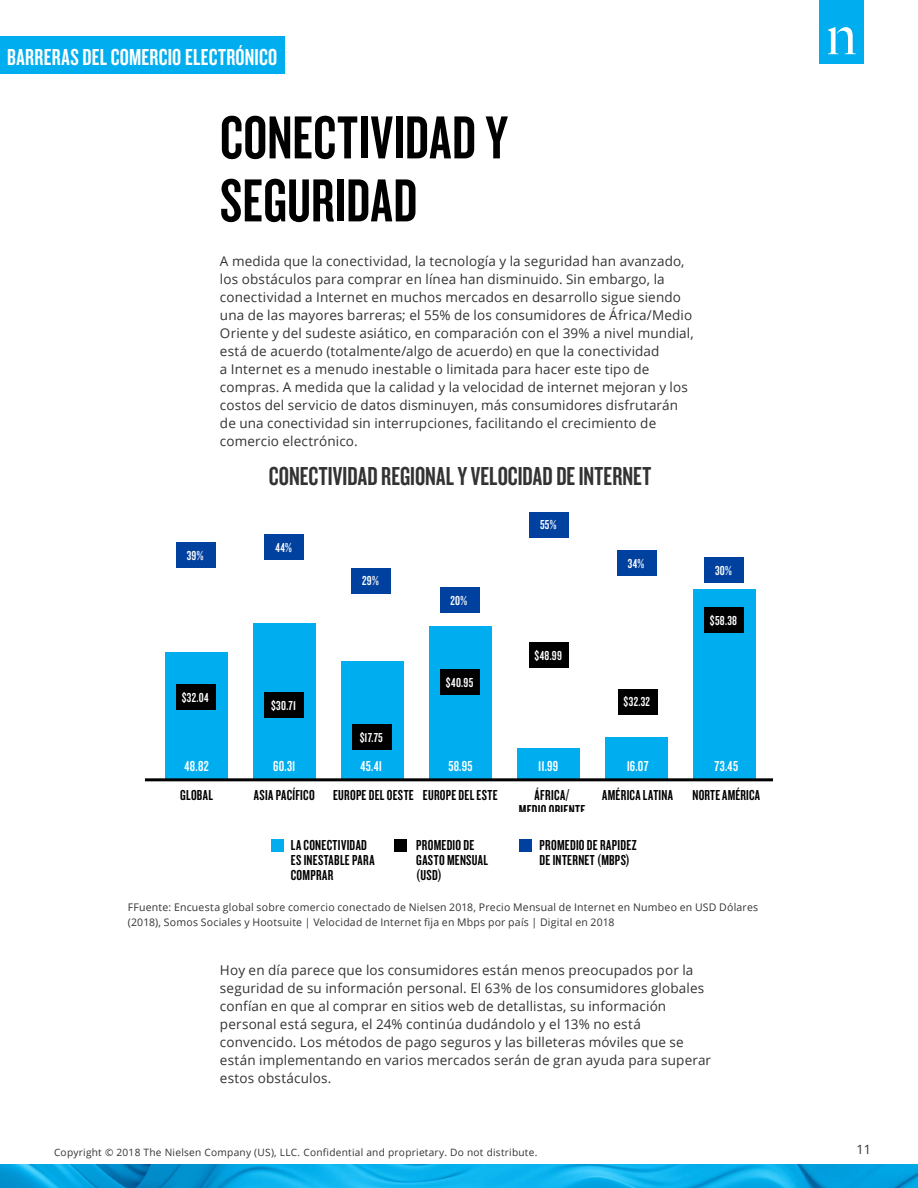
<style>
.page{position:relative;width:918px;height:1188px;background:#fff}
.page>*{position:absolute;margin:0;border:0;box-sizing:border-box;transform-origin:0 0}
.title_of_content{font:63px/63px "Knockout 48 Featherweight";letter-spacing:.005em;color:#000}
.title_of_content-2{font:27px "Knockout 48 Featherweight";letter-spacing:.005em;color:#333}
.t1{font:24px "Knockout 48 Featherweight";letter-spacing:.01em;color:#fff}
.title_of_content-3{font:15px/15px "Knockout 48 Featherweight";letter-spacing:.02em;color:#000}
.t2{font:15px "Knockout 48 Featherweight";letter-spacing:.02em;color:#fff}
.body_text{font:13.5px/18px "Open Sans";letter-spacing:.01em;color:#333}
.t3{font:13.5px "Knockout 48 Featherweight";letter-spacing:.025em;color:#fff}
.t4{font:12.75px "Open Sans";color:#333}
.body_text-2{font:10.5px/15px "Open Sans";letter-spacing:.02em;color:#333}
.t5{font:10.2px "Open Sans";letter-spacing:.025em;color:#333}
</style>
<div class="page">
<img style="left:0;top:1164px;width:918px;height:24px">
<div style="left:820px;top:0;width:44px;height:63px;background:#00adee"></div>
<svg style="left:828px;top:27px;width:28px;height:27px"></svg>
<div style="left:165px;top:653px;width:62px;height:126px;background:#00aeef"></div>
<div style="left:253px;top:623px;width:63px;height:156px;background:#00aeef"></div>
<div style="left:341px;top:662px;width:63px;height:117px;background:#00aeef"></div>
<div style="left:429px;top:627px;width:63px;height:152px;background:#00aeef"></div>
<div style="left:518px;top:748px;width:62px;height:31px;background:#00aeef"></div>
<div style="left:606px;top:737px;width:62px;height:42px;background:#00aeef"></div>
<div style="left:694px;top:589px;width:62px;height:190px;background:#00aeef"></div>
<hr style="left:145px;top:778px;width:628px;height:3px;background:#000">
<div style="left:176px;top:684px;width:40px;height:26px;background:#000"></div>
<div style="left:529px;top:512px;width:40px;height:25px;background:#00409e"></div>
<div style="left:440px;top:587px;width:39px;height:26px;background:#00409e"></div>
<div style="left:351px;top:568px;width:40px;height:25px;background:#00409e"></div>
<div style="left:264px;top:534px;width:40px;height:26px;background:#00409e"></div>
<div style="left:176px;top:542px;width:40px;height:26px;background:#00409e"></div>
<div style="left:617px;top:550px;width:40px;height:26px;background:#00409e"></div>
<div style="left:704px;top:557px;width:40px;height:26px;background:#00409e"></div>
<div style="left:264px;top:692px;width:40px;height:26px;background:#000"></div>
<div style="left:352px;top:724px;width:40px;height:26px;background:#000"></div>
<div style="left:440px;top:669px;width:40px;height:26px;background:#000"></div>
<div style="left:529px;top:642px;width:40px;height:26px;background:#000"></div>
<div style="left:618px;top:689px;width:40px;height:25px;background:#000"></div>
<div style="left:704px;top:608px;width:40px;height:25px;background:#000"></div>
<div style="left:0;top:37px;width:285px;height:37px;background:#00aeef"></div>
<div style="left:519px;top:839px;width:13px;height:12px;background:#00409e"></div>
<div style="left:395px;top:839px;width:12px;height:12px;background:#000"></div>
<div style="left:271px;top:839px;width:12px;height:12px;background:#00aeef"></div>
<p class="t1" style="left:7px;top:42px;width:272px">BARRERAS DEL COMERCIO ELECTRÓNICO</p>
<p class="title_of_content" style="left:220px;top:104px;width:289px">CONECTIVIDAD Y<br>SEGURIDAD</p>
<p class="body_text" style="left:220px;top:252px;width:475px">A medida que la conectividad, la tecnología y la seguridad han avanzado, los obstáculos para comprar en línea han disminuido. Sin embargo, la conectividad a Internet en muchos mercados en desarrollo sigue siendo una de las mayores barreras; el 55% de los consumidores de África/Medio Oriente y del sudeste asiático, en comparación con el 39% a nivel mundial, está de acuerdo (totalmente/algo de acuerdo) en que la conectividad<br>a Internet es a menudo inestable o limitada para hacer este tipo de compras. A medida que la calidad y la velocidad de internet mejoran y los costos del servicio de datos disminuyen, más consumidores disfrutarán de una conectividad sin interrupciones, facilitando el crecimiento de comercio electrónico.</p>
<p class="title_of_content-2" style="left:269px;top:459px;width:384px">CONECTIVIDAD REGIONAL Y VELOCIDAD DE INTERNET</p>
<p class="t3" style="left:187px;top:547px;width:18px">39%</p>
<p class="t3" style="left:182px;top:689px;width:28px">$32.04</p>
<p class="t3" style="left:275px;top:539px;width:18px">44%</p>
<p class="t3" style="left:271px;top:697px;width:26px">$30.71</p>
<p class="t3" style="left:362px;top:573px;width:18px">29%</p>
<p class="t3" style="left:360px;top:729px;width:25px">$17.75</p>
<p class="t3" style="left:450px;top:592px;width:18px">20%</p>
<p class="t3" style="left:446px;top:674px;width:29px">$40.95</p>
<p class="t3" style="left:540px;top:517px;width:18px">55%</p>
<p class="t3" style="left:534px;top:647px;width:29px">$48.99</p>
<p class="t3" style="left:628px;top:555px;width:18px">34%</p>
<p class="t3" style="left:624px;top:694px;width:28px">$32.32</p>
<p class="t3" style="left:715px;top:562px;width:18px">30%</p>
<p class="t3" style="left:710px;top:613px;width:29px">$58.38</p>
<p class="t2" style="left:185px;top:757px;width:26px">48.82</p>
<p class="t2" style="left:273px;top:757px;width:24px">60.31</p>
<p class="t2" style="left:360px;top:757px;width:23px">45.41</p>
<p class="t2" style="left:448px;top:757px;width:26px">58.95</p>
<p class="t2" style="left:538px;top:757px;width:21px">11.99</p>
<p class="t2" style="left:627px;top:757px;width:23px">16.07</p>
<p class="t2" style="left:715px;top:757px;width:25px">73.45</p>
<p class="title_of_content-3" style="left:180px;top:787px;width:34px">GLOBAL</p>
<p class="title_of_content-3" style="left:254px;top:787px;width:245px">ASIA PACÍFICO EUROPE DEL OESTE EUROPE DEL ESTE</p>
<p class="title_of_content-3" style="left:519px;top:787px;width:68px;text-align:center">ÁFRICA/<br>MEDIO ORIENTE</p>
<p class="title_of_content-3" style="left:602px;top:787px;width:73px">AMÉRICA LATINA</p>
<p class="title_of_content-3" style="left:693px;top:787px;width:69px">NORTE AMÉRICA</p>
<p class="title_of_content-3" style="left:291px;top:837px;width:85px">LA CONECTIVIDAD<br>ES INESTABLE PARA</p>
<p class="title_of_content-3" style="left:291px;top:867px;width:44px">COMPRAR</p>
<p class="title_of_content-3" style="left:416px;top:837px;width:73px">PROMEDIO DE<br>GASTO MENSUAL</p>
<p class="title_of_content-3" style="left:416px;top:867px;width:27px">(USD)</p>
<p class="title_of_content-3" style="left:540px;top:837px;width:98px">PROMEDIO DE RAPIDEZ<br>DE INTERNET (MBPS)</p>
<p class="body_text-2" style="left:128px;top:899px;width:632px">FFuente: Encuesta global sobre comercio conectado de Nielsen 2018, Precio Mensual de Internet en Numbeo en USD Dólares (2018), Somos Sociales y Hootsuite | Velocidad de Internet fija en Mbps por país | Digital en 2018</p>
<p class="body_text" style="left:220px;top:961px;width:493px">Hoy en día parece que los consumidores están menos preocupados por la seguridad de su información personal. El 63% de los consumidores globales confían en que al comprar en sitios web de detallistas, su información personal está segura, el 24% continúa dudándolo y el 13% no está convencido. Los métodos de pago seguros y las billeteras móviles que se están implementando en varios mercados serán de gran ayuda para superar estos obstáculos.</p>
<p class="t5" style="left:54px;top:1145px;width:485px">Copyright © 2018 The Nielsen Company (US), LLC. Confidential and proprietary. Do not distribute.</p>
<p class="t4" style="left:856px;top:1141px;width:16px">11</p>
</div>
